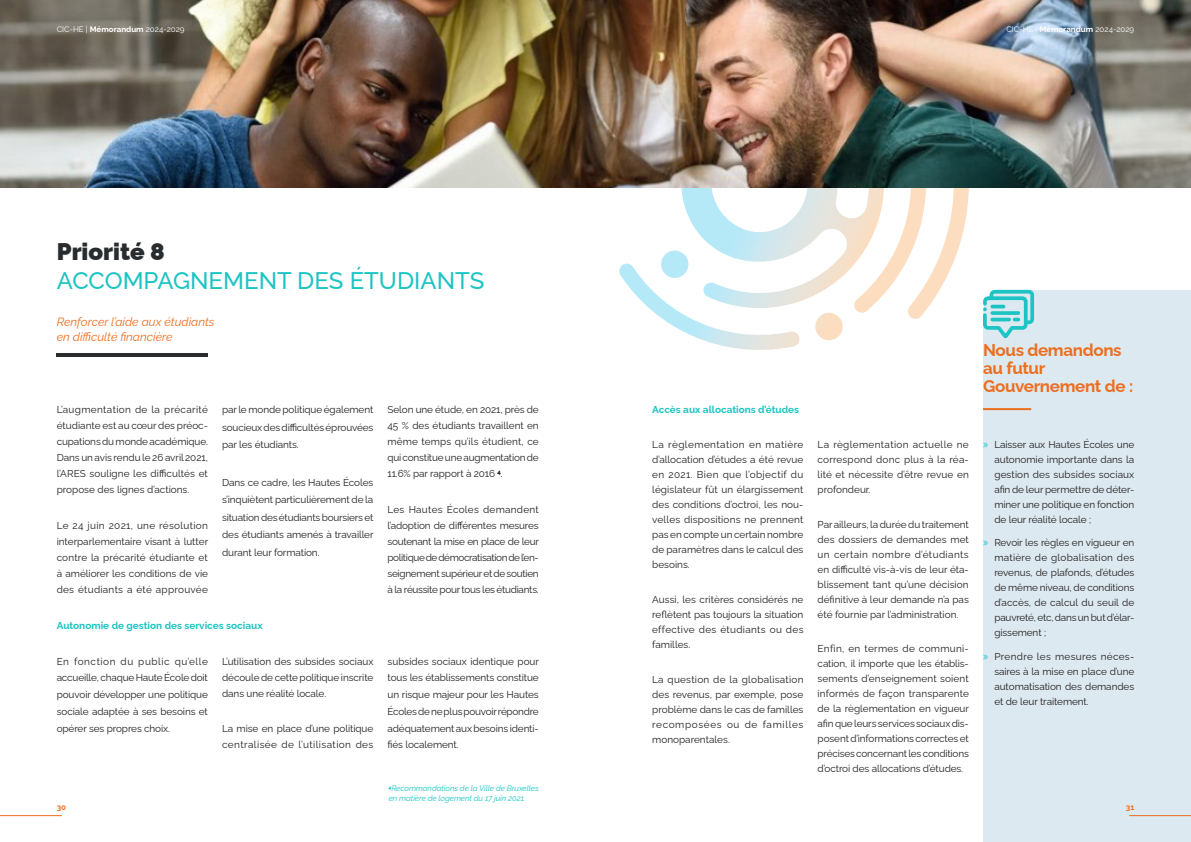
<style>
.page{position:relative;width:1191px;height:842px;background:#fff}
.page>*{position:absolute;margin:0;border:0;box-sizing:border-box;transform-origin:0 0}
.t1{font:500 24px "Raleway";color:#1cc4c4}
.t2{font:900 24px "Raleway";color:#292c2f}
.t3{font:700 17px/18px "Raleway";letter-spacing:-.02em;color:#ed6e1f}
.t4{font:italic 12px "Raleway";color:#ed6e1f}
.t5{font:10px/15px "Raleway";letter-spacing:-.01em;color:#231f20;text-align:justify}
.t6{font:700 10px "Raleway";color:#1cc4c4}
.t7{font:10px/16px "Raleway";letter-spacing:.035em;color:#231f20}
.t8{font:italic 8px/9.6px "Raleway";letter-spacing:-.01em;color:#1cc4c4}
.t9{font:8px "Raleway";color:#fff}
.t10{font:700 8px "Raleway";color:#ed6e1f}
.s1{font-weight:700}
.s2{font-family:"Myriad Pro";font-size:12px;color:#1cc4c4}
</style>
<div class="page">
<svg style="left:857px;top:187px;width:113px;height:132px"></svg>
<svg style="left:815px;top:313px;width:28px;height:28px"></svg>
<svg style="left:619px;top:251px;width:181px;height:99px"></svg>
<svg style="left:681px;top:187px;width:206px;height:124px"></svg>
<div style="left:983px;top:290px;width:208px;height:552px;background:#dce9f0"></div>
<hr style="left:1129px;top:815px;width:62px;height:1px;background:#ed6e1f">
<hr style="left:0;top:815px;width:62px;height:1px;background:#ed6e1f">
<hr style="left:57px;top:353px;width:151px;height:4px;background:#292c2f">
<svg style="left:983px;top:290px;width:51px;height:48px;background:#8ad9dd"></svg>
<hr style="left:983px;top:408px;width:48px;height:2px;background:#ed6e1f">
<img style="left:0;top:0;width:1191px;height:187px">
<p class="t9" style="left:57px;top:23px;width:129px">CIC-HE | <span class="s1">Mémorandum</span> 2024-2029</p>
<p class="t9" style="left:1006px;top:23px;width:129px">CIC-HE | <span class="s1">Mémorandum</span> 2024-2029</p>
<p class="t2" style="left:57px;top:233px;width:110px">Priorité 8</p>
<p class="t1" style="left:57px;top:262px;width:429px">ACCOMPAGNEMENT DES ÉTUDIANTS</p>
<p class="t4" style="left:57px;top:312px;width:159px">Renforcer l’aide aux étudiants</p>
<p class="t4" style="left:57px;top:327px;width:117px">en difficulté financière</p>
<p class="t5" style="left:57px;top:401px;width:153px;line-height:16px">L’augmentation de la précarité étudiante est au cœur des préoc&shy;cupations du monde académique.<br>Dans un avis rendu le 26 avril 2021, l’ARES souligne les difficultés et propose des lignes d’actions.</p>
<p class="t5" style="left:57px;top:516px;width:153px;line-height:16px">Le 24 juin 2021, une résolution interparlementaire visant à lutter contre la précarité étudiante et à améliorer les conditions de vie des étudiants a été approuvée</p>
<p class="t5" style="left:222px;top:400px;width:153px;line-height:17.5px">par le monde politique également soucieux des difficultés éprouvées par les étudiants.</p>
<p class="t5" style="left:222px;top:472px;width:153px;line-height:17.5px">Dans ce cadre, les Hautes Écoles s’inquiètent particulièrement de la situation des étudiants boursiers et des étudiants amenés à travailler durant leur formation.</p>
<p class="t6" style="left:57px;top:617px;width:207px">Autonomie de gestion des services sociaux</p>
<p class="t5" style="left:57px;top:652px;width:153px;line-height:16.8px">En fonction du public qu’elle accueille, chaque Haute École doit pouvoir développer une politique sociale adaptée à ses besoins et opérer ses propres choix.</p>
<p class="t5" style="left:222px;top:652px;width:153px;line-height:16px">L’utilisation des subsides sociaux découle de cette politique inscrite dans une réalité locale.</p>
<p class="t7" style="left:222px;top:720px;width:153px">La mise en place d’une politique centralisée de l’utilisation des</p>
<p class="t5" style="left:387px;top:401px;width:153px;line-height:16px">Selon une étude, en 2021, près de 45 % des étudiants travaillent en même temps qu’ils étudient, ce qui constitue une augmentation de 11.6% par rapport à 2016 <sup>4</sup>.</p>
<p class="t5" style="left:387px;top:500px;width:153px;line-height:16px">Les Hautes Écoles demandent l’adoption de différentes mesures soutenant la mise en place de leur politique de démocratisation de l’en&shy;seignement supérieur et de soutien à la réussite pour tous les étudiants.</p>
<p class="t5" style="left:387px;top:652px;width:153px;line-height:16.8px">subsides sociaux identique pour tous les établissements constitue un risque majeur pour les Hautes Écoles de ne plus pouvoir répondre adéquatement aux besoins identi&shy;fiés localement.</p>
<p class="t8" style="left:389px;top:783px;width:152px"><sup>4</sup>Recommandations de la Ville de Bruxelles en matière de logement du 17 juin 2021.</p>
<p class="t6" style="left:652px;top:402px;width:148px">Accès aux allocations d’études</p>
<p class="t5" style="left:652px;top:436px;width:153px">La règlementation en matière d’allocation d’études a été revue en 2021. Bien que l’objectif du législateur fût un élargissement des conditions d’octroi, les nou&shy;velles dispositions ne prennent pas en compte un certain nombre de paramètres dans le calcul des besoins.</p>
<p class="t5" style="left:652px;top:591px;width:153px">Aussi, les critères considérés ne reflètent pas toujours la situation effective des étudiants ou des familles.</p>
<p class="t5" style="left:652px;top:671px;width:153px">La question de la globalisation des revenus, par exemple, pose problème dans le cas de familles recomposées ou de familles monoparentales.</p>
<p class="t3" style="left:983px;top:339px;width:152px">Nous demandons au futur<br>Gouvernement de :</p>
<p class="t5" style="left:817px;top:436px;width:153px">La règlementation actuelle ne correspond donc plus à la réa&shy;lité et nécessite d’être revue en profondeur.</p>
<p class="t5" style="left:817px;top:516px;width:153px">Par ailleurs, la durée du traitement des dossiers de demandes met un certain nombre d’étudiants en difficulté vis-à-vis de leur éta&shy;blissement tant qu’une décision définitive à leur demande n’a pas été fournie par l’administration.</p>
<p class="t5" style="left:817px;top:639px;width:153px">Enfin, en termes de communi&shy;cation, il importe que les établis&shy;sements d’enseignement soient informés de façon transparente de la règlementation en vigueur afin que leurs services sociaux dis&shy;posent d’informations correctes et précises concernant les conditions d’octroi des allocations d’études.</p>
<p class="t5" style="left:994px;top:436px;width:141px;text-indent:-11px"><span class="s2">»</span> Laisser aux Hautes Écoles une autonomie importante dans la gestion des subsides sociaux afin de leur permettre de déter&shy;miner une politique en fonction de leur réalité locale ;</p>
<p class="t5" style="left:994px;top:534px;width:141px;text-indent:-11px"><span class="s2">»</span> Revoir les règles en vigueur en matière de globalisation des revenus, de plafonds, d’études de même niveau, de conditions d’accès, de calcul du seuil de pauvreté, etc, dans un but d’élar&shy;gissement ;</p>
<p class="t5" style="left:994px;top:648px;width:141px;text-indent:-11px"><span class="s2">»</span> Prendre les mesures néces&shy;saires à la mise en place d’une automatisation des demandes et de leur traitement.</p>
<p class="t10" style="left:57px;top:801px;width:11px">30</p>
<p class="t10" style="left:1125px;top:801px;width:10px">31</p>
</div>
